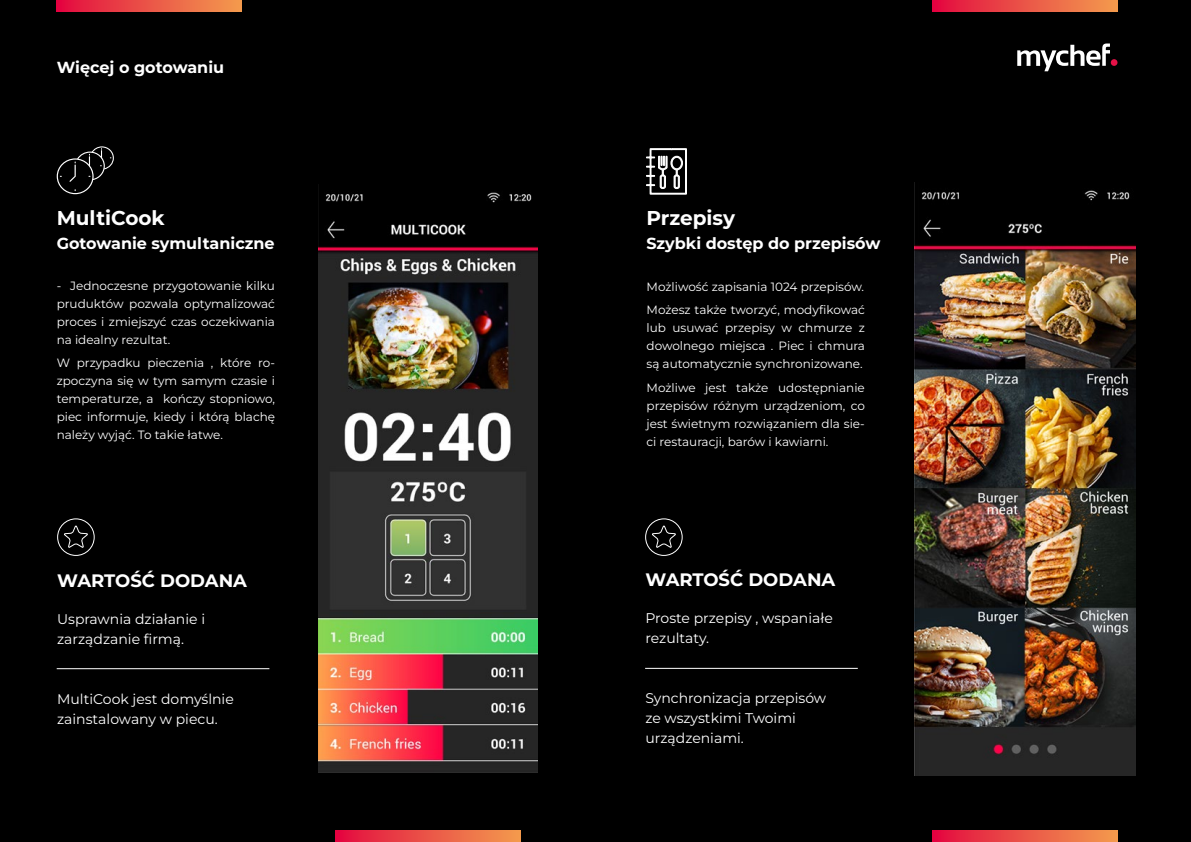
<style>
.page{position:relative;width:1191px;height:842px;background:#000}
.page>*{position:absolute;margin:0;border:0;box-sizing:border-box;transform-origin:0 0}
.t1{font:700 20px "Montserrat";color:#fff}
.t2{font:700 18px "Montserrat";color:#fff}
.t3{font:700 16px "Montserrat";color:#fff}
.t4{font:14px/20px "Montserrat";color:#fff}
.t5{font:12px/18px "Montserrat";color:#fff;text-align:justify}
</style>
<div class="page">
<img style="left:915px;top:190px;width:220px;height:586px">
<svg style="left:57px;top:0;width:184px;height:11px;background:#eb5347"></svg>
<svg style="left:335px;top:831px;width:185px;height:11px;background:#ea5347"></svg>
<svg style="left:932px;top:831px;width:185px;height:11px;background:#ea5247"></svg>
<svg style="left:932px;top:0;width:185px;height:11px;background:#ea5247"></svg>
<div style="left:1110px;top:59px;width:7px;height:7px;background:#e51147;border-radius:50%"></div>
<svg style="left:1017px;top:44px;width:93px;height:27px"></svg>
<svg style="left:64px;top:525px;width:24px;height:23px"></svg>
<div style="left:57px;top:518px;width:38px;height:38px;border:1px solid #fff;border-radius:50%"></div>
<svg style="left:652px;top:525px;width:24px;height:23px"></svg>
<div style="left:645px;top:518px;width:37px;height:38px;border:1px solid #fff;border-radius:50%"></div>
<hr style="left:57px;top:668px;width:212px;height:1px;background:#fff">
<hr style="left:645px;top:668px;width:212px;height:1px;background:#fff">
<img style="left:319px;top:192px;width:218px;height:581px">
<svg style="left:57px;top:146px;width:57px;height:48px"></svg>
<svg style="left:646px;top:149px;width:40px;height:45px"></svg>
<h3 class="t3" style="left:57px;top:57px;width:169px">Więcej o gotowaniu</h3>
<h1 class="t1" style="left:57px;top:204px;width:110px">MultiCook</h1>
<h3 class="t3" style="left:57px;top:233px;width:219px">Gotowanie symultaniczne</h3>
<p class="t5" style="left:57px;top:276px;width:220px">- Jednoczesne przygotowanie kilku pruduktów pozwala optymalizować proces i zmiejszyć czas oczekiwania na idealny rezultat.</p>
<p class="t5" style="left:57px;top:354px;width:220px">W przypadku pieczenia , które ro&shy;zpoczyna się w tym samym czasie i temperaturze, a kończy stopniowo, piec informuje, kiedy i którą blachę należy wyjąć. To takie łatwe.</p>
<h2 class="t2" style="left:57px;top:568px;width:191px">WARTOŚĆ DODANA</h2>
<p class="t4" style="left:57px;top:608px;width:149px">Usprawnia działanie i zarządzanie firmą.</p>
<p class="t4" style="left:57px;top:688px;width:178px">MultiCook jest domyślnie zainstalowany w piecu.</p>
<h1 class="t1" style="left:646px;top:204px;width:90px">Przepisy</h1>
<h3 class="t3" style="left:646px;top:233px;width:235px">Szybki dostęp do przepisów</h3>
<p class="t5" style="left:646px;top:274px;width:220px;line-height:23.7px">Możliwość zapisania 1024 przepisów.<br>Możesz także tworzyć, modyfikować</p>
<p class="t5" style="left:646px;top:319px;width:220px">lub usuwać przepisy w chmurze z dowolnego miejsca . Piec i chmura są automatycznie synchronizowane.</p>
<p class="t5" style="left:646px;top:378px;width:220px">Możliwe jest także udostępnianie przepisów różnym urządzeniom, co jest świetnym rozwiązaniem dla sie&shy;ci restauracji, barów i kawiarni.</p>
<h2 class="t2" style="left:645px;top:568px;width:191px">WARTOŚĆ DODANA</h2>
<p class="t4" style="left:645px;top:608px;width:189px">Proste przepisy , wspaniałe rezultaty.</p>
<p class="t4" style="left:645px;top:688px;width:182px">Synchronizacja przepisów ze wszystkimi Twoimi urządzeniami.</p>
</div>
